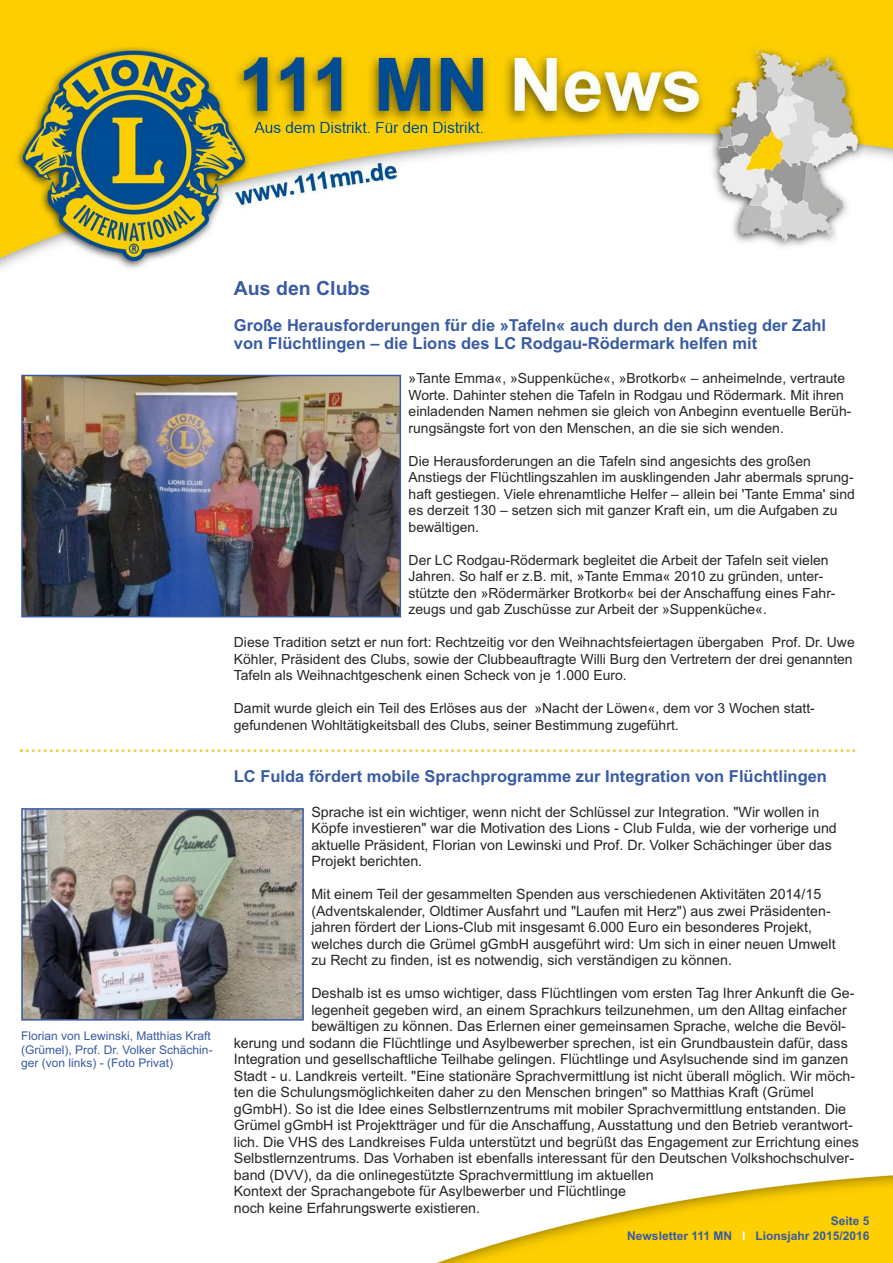
<style>
.page{position:relative;width:893px;height:1263px;background:#fff}
.page>*{position:absolute;margin:0;border:0;box-sizing:border-box;transform-origin:0 0}
.t1{font:700 19.5px "Arial";color:#385ba3}
.t2{font:700 16.5px/18px "Arial";color:#385ba3}
.t3{font:14.25px/16.5px "Arial";color:#272627}
.t4{font:13.95px/16.5px "Arial";color:#272627}
.t5{font:12px/13.5px "Arial";color:#385ba3}
.t6{font:700 12px/15px "Arial";color:#385ba3;text-align:right}
.s1{color:#fff}
</style>
<div class="page">
<img style="left:0;top:0;width:893px;height:398px">
<img style="left:436px;top:1175px;width:457px;height:88px">
<img style="left:24px;top:378px;width:374px;height:236px">
<div style="left:21px;top:375px;width:380px;height:242px;border:2px solid #385ba3"></div>
<svg style="left:20px;top:749px;width:835px;height:3px"></svg>
<img style="left:24px;top:811px;width:277px;height:206px">
<div style="left:21px;top:808px;width:283px;height:212px;border:2px solid #385ba3"></div>
<p class="t5" style="left:21px;top:1029px;width:193px">Florian von Lewinski, Matthias Kraft (Grümel), Prof. Dr. Volker Schächin&shy;ger (von links) - (Foto Privat)</p>
<h1 class="t1" style="left:234px;top:277px;width:138px">Aus den Clubs</h1>
<p class="t2" style="left:234px;top:316px;width:594px">Große Herausforderungen für die »Tafeln« auch durch den Anstieg der Zahl von Flüchtlingen – die Lions des LC Rodgau-Rödermark helfen mit</p>
<p class="t4" style="left:409px;top:370px;width:444px">»Tante Emma«, »Suppenküche«, »Brotkorb« – anheimelnde, vertraute Worte. Dahinter stehen die Tafeln in Rodgau und Rödermark. Mit ihren einladenden Namen nehmen sie gleich von Anbeginn eventuelle Berüh&shy;rungsängste fort von den Menschen, an die sie sich wenden.</p>
<p class="t4" style="left:409px;top:453px;width:448px">Die Herausforderungen an die Tafeln sind angesichts des großen Anstiegs der Flüchtlingszahlen im ausklingenden Jahr abermals sprung&shy;haft gestiegen. Viele ehrenamtliche Helfer – allein bei 'Tante Emma' sind es derzeit 130 – setzen sich mit ganzer Kraft ein, um die Aufgaben zu bewältigen.</p>
<p class="t4" style="left:409px;top:552px;width:429px">Der LC Rodgau-Rödermark begleitet die Arbeit der Tafeln seit vielen Jahren. So half er z.B. mit, »Tante Emma« 2010 zu gründen, unter&shy;stützte den »Rödermärker Brotkorb« bei der Anschaffung eines Fahr&shy;zeugs und gab Zuschüsse zur Arbeit der »Suppenküche«.</p>
<p class="t4" style="left:234px;top:634px;width:622px">Diese Tradition setzt er nun fort: Rechtzeitig vor den Weihnachtsfeiertagen übergaben Prof. Dr. Uwe<br>Köhler, Präsident des Clubs, sowie der Clubbeauftragte Willi Burg den Vertretern der drei genannten<br>Tafeln als Weihnachtgeschenk einen Scheck von je 1.000 Euro.</p>
<p class="t4" style="left:234px;top:700px;width:583px">Damit wurde gleich ein Teil des Erlöses aus der »Nacht der Löwen«, dem vor 3 Wochen statt&shy;gefundenen Wohltätigkeitsball des Clubs, seiner Bestimmung zugeführt.</p>
<p class="t2" style="left:234px;top:768px;width:595px">LC Fulda fördert mobile Sprachprogramme zur Integration von Flüchtlingen</p>
<p class="t3" style="left:311px;top:804px;width:527px">Sprache ist ein wichtiger, wenn nicht der Schlüssel zur Integration. "Wir wollen in Köpfe investieren" war die Motivation des Lions - Club Fulda, wie der vorherige und aktuelle Präsident, Florian von Lewinski und Prof. Dr. Volker Schächinger über das Projekt berichten.</p>
<p class="t3" style="left:311px;top:886px;width:526px">Mit einem Teil der gesammelten Spenden aus verschiedenen Aktivitäten 2014/15 (Adventskalender, Oldtimer Ausfahrt und "Laufen mit Herz") aus zwei Präsidenten&shy;jahren fördert der Lions-Club mit insgesamt 6.000 Euro ein besonderes Projekt, welches durch die Grümel gGmbH ausgeführt wird: Um sich in einer neuen Umwelt zu Recht zu finden, ist es notwendig, sich verständigen zu können.</p>
<p class="t3" style="left:311px;top:985px;width:545px">Deshalb ist es umso wichtiger, dass Flüchtlingen vom ersten Tag Ihrer Ankunft die Ge-</p>
<p class="t3" style="left:311px;top:1002px;width:537px">legenheit gegeben wird, an einem Sprachkurs teilzunehmen, um den Alltag einfacher</p>
<p class="t3" style="left:311px;top:1018px;width:536px">bewältigen zu können. Das Erlernen einer gemeinsamen Sprache, welche die Bevöl-</p>
<p class="t3" style="left:234px;top:1035px;width:615px">kerung und sodann die Flüchtlinge und Asylbewerber sprechen, ist ein Grundbaustein dafür, dass</p>
<p class="t3" style="left:234px;top:1051px;width:616px">Integration und gesellschaftliche Teilhabe gelingen. Flüchtlinge und Asylsuchende sind im ganzen</p>
<p class="t3" style="left:234px;top:1068px;width:623px">Stadt - u. Landkreis verteilt. "Eine stationäre Sprachvermittlung ist nicht überall möglich. Wir möch-</p>
<p class="t3" style="left:234px;top:1084px;width:582px">ten die Schulungsmöglichkeiten daher zu den Menschen bringen" so Matthias Kraft (Grümel</p>
<p class="t3" style="left:234px;top:1101px;width:614px">gGmbH). So ist die Idee eines Selbstlernzentrums mit mobiler Sprachvermittlung entstanden. Die</p>
<p class="t3" style="left:234px;top:1117px;width:621px">Grümel gGmbH ist Projektträger und für die Anschaffung, Ausstattung und den Betrieb verantwort-</p>
<p class="t3" style="left:234px;top:1134px;width:626px">lich. Die VHS des Landkreises Fulda unterstützt und begrüßt das Engagement zur Errichtung eines</p>
<p class="t3" style="left:234px;top:1150px;width:622px">Selbstlernzentrums. Das Vorhaben ist ebenfalls interessant für den Deutschen Volkshochschulver-</p>
<p class="t3" style="left:234px;top:1167px;width:421px">band (DVV), da die onlinegestützte Sprachvermittlung im aktuellen</p>
<p class="t3" style="left:234px;top:1183px;width:394px">Kontext der Sprachangebote für Asylbewerber und Flüchtlinge</p>
<p class="t3" style="left:234px;top:1200px;width:248px">noch keine Erfahrungswerte existieren.</p>
<p class="t6" style="left:627px;top:1214px;width:244px">Seite 5<br>Newsletter 111 MN <span class="s1">I</span> Lionsjahr 2015/2016</p>
</div>
